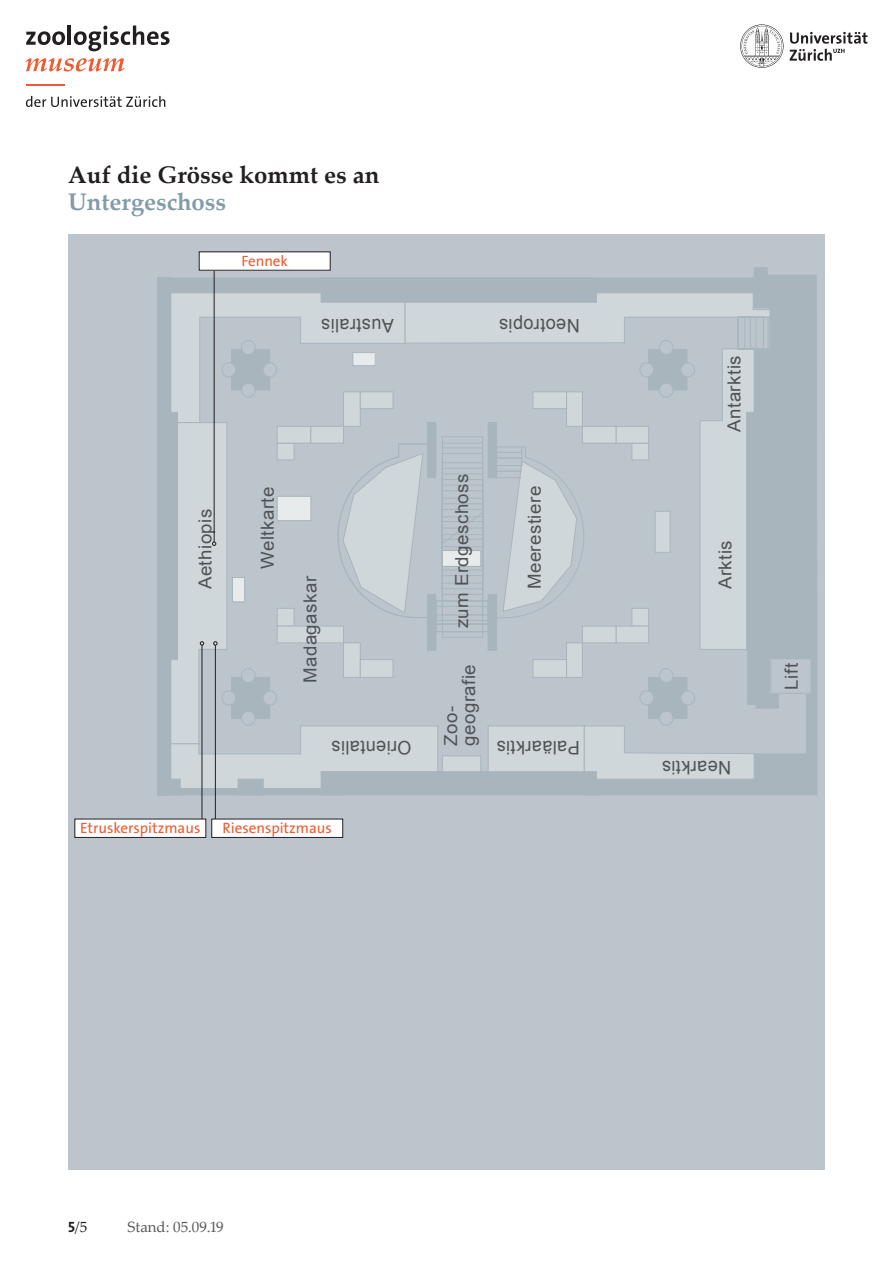
<style>
.page{position:relative;width:893px;height:1263px;background:#fff}
.page>*{position:absolute;margin:0;border:0;box-sizing:border-box;transform-origin:0 0}
.t1{font:700 24px "Palatino Linotype";color:#231f20}
.t2{font:700 24px "Palatino Linotype";color:#839ca9}
.t3{font:18.6px "Arial";letter-spacing:.025em;color:#505356;scale:.96 1}
.t4{font:18px/18px "Arial";letter-spacing:.025em;color:#505356;scale:1.04 1}
.t5{font:15px "The Sans LP5 Plain";color:#f1592f}
.t6{font:15px "Palatino Linotype";color:#57585a}
.t7{font:15px "Palatino Linotype";color:#231f20}
.s1{font-family:"The Sans LP7 Bld"}
</style>
<div class="page">
<div style="left:68px;top:234px;width:757px;height:935px;background:#bcc5cc"></div>
<div style="left:158px;top:278px;width:596px;height:15px;background:#a9b5bd"></div>
<div style="left:157px;top:277px;width:598px;height:16px;border:1px solid #a9b5bd"></div>
<div style="left:321px;top:278px;width:275px;height:24px;background:#a9b5bd"></div>
<div style="left:321px;top:277px;width:276px;height:26px;border:1px solid #a9b5bd"></div>
<div style="left:158px;top:788px;width:185px;height:7px;background:#a9b5bd"></div>
<div style="left:321px;top:772px;width:275px;height:23px;background:#a9b5bd"></div>
<svg style="left:586px;top:267px;width:232px;height:529px;background:#abb7bf"></svg>
<div style="left:158px;top:278px;width:13px;height:517px;background:#a9b5bd"></div>
<div style="left:157px;top:277px;width:14px;height:518px;border:1px solid #a9b5bd"></div>
<div style="left:158px;top:412px;width:19px;height:247px;background:#a9b5bd"></div>
<div style="left:157px;top:412px;width:21px;height:247px;border:1px solid #a9b5bd"></div>
<div style="left:771px;top:659px;width:40px;height:34px;background:#bcc5cc"></div>
<div style="left:770px;top:658px;width:41px;height:36px;border:1px solid #a9b5bd"></div>
<hr style="left:214px;top:266px;width:1px;height:276px;background:#231f20">
<hr style="left:202px;top:645px;width:1px;height:181px;background:#231f20">
<hr style="left:215px;top:645px;width:1px;height:181px;background:#231f20">
<svg style="left:170px;top:292px;width:601px;height:497px;background:#bfc8ce"></svg>
<div style="left:75px;top:819px;width:131px;height:18px;background:#fff"></div>
<div style="left:74px;top:819px;width:132px;height:19px;border:1px solid #231f20"></div>
<div style="left:199px;top:252px;width:131px;height:18px;background:#fff"></div>
<div style="left:199px;top:251px;width:132px;height:20px;border:1px solid #231f20"></div>
<div style="left:212px;top:819px;width:131px;height:18px;background:#fff"></div>
<div style="left:211px;top:819px;width:132px;height:19px;border:1px solid #231f20"></div>
<svg style="left:740px;top:24px;width:127px;height:44px"></svg>
<svg style="left:26px;top:31px;width:39px;height:14px"></svg>
<hr style="left:68px;top:26px;width:3px;height:19px;background:#231f20">
<svg style="left:74px;top:26px;width:96px;height:25px"></svg>
<svg style="left:26px;top:58px;width:98px;height:14px"></svg>
<hr style="left:27px;top:85px;width:38px;height:1px;background:#f1592f">
<svg style="left:26px;top:96px;width:139px;height:11px"></svg>
<h1 class="t1" style="left:68px;top:158px;width:313px">Auf die Grösse kommt es an</h1>
<h1 class="t2" style="left:68px;top:185px;width:160px">Untergeschoss</h1>
<p class="t5" style="left:241px;top:251px;width:48px">Fennek</p>
<p class="t3" style="left:394px;top:338px;width:77px;rotate:-180deg">Australis</p>
<p class="t3" style="left:580px;top:338px;width:85px;rotate:-180deg">Neotropis</p>
<p class="t4" style="left:196px;top:589px;width:79px;rotate:-90deg">Aethiopis</p>
<p class="t4" style="left:259px;top:569px;width:81px;rotate:-90deg">Weltkarte</p>
<p class="t4" style="left:301px;top:683px;width:105px;rotate:-90deg">Madagaskar</p>
<p class="t4" style="left:453px;top:628px;width:150px;rotate:-90deg">zum Erdgeschoss</p>
<p class="t4" style="left:526px;top:589px;width:101px;rotate:-90deg">Meerestiere</p>
<p class="t4" style="left:442px;top:746px;width:80px;rotate:-90deg">Zoo&shy;geografie</p>
<p class="t3" style="left:411px;top:759px;width:85px;rotate:-180deg">Orientalis</p>
<p class="t3" style="left:580px;top:759px;width:88px;rotate:-180deg">Paläarktis</p>
<p class="t5" style="left:80px;top:818px;width:122px">Etruskerspitzmaus</p>
<p class="t5" style="left:223px;top:818px;width:111px">Riesenspitzmaus</p>
<p class="t4" style="left:725px;top:432px;width:75px;rotate:-90deg">Antarktis</p>
<p class="t4" style="left:716px;top:589px;width:49px;rotate:-90deg">Arktis</p>
<p class="t3" style="left:731px;top:779px;width:73px;rotate:-180deg">Nearktis</p>
<p class="t4" style="left:783px;top:689px;width:27px;rotate:-90deg">Lift</p>
<p class="t7" style="left:68px;top:1216px;width:21px"><span class="s1">5</span>/5</p>
<p class="t6" style="left:128px;top:1216px;width:98px">Stand: 05.09.19</p>
</div>
